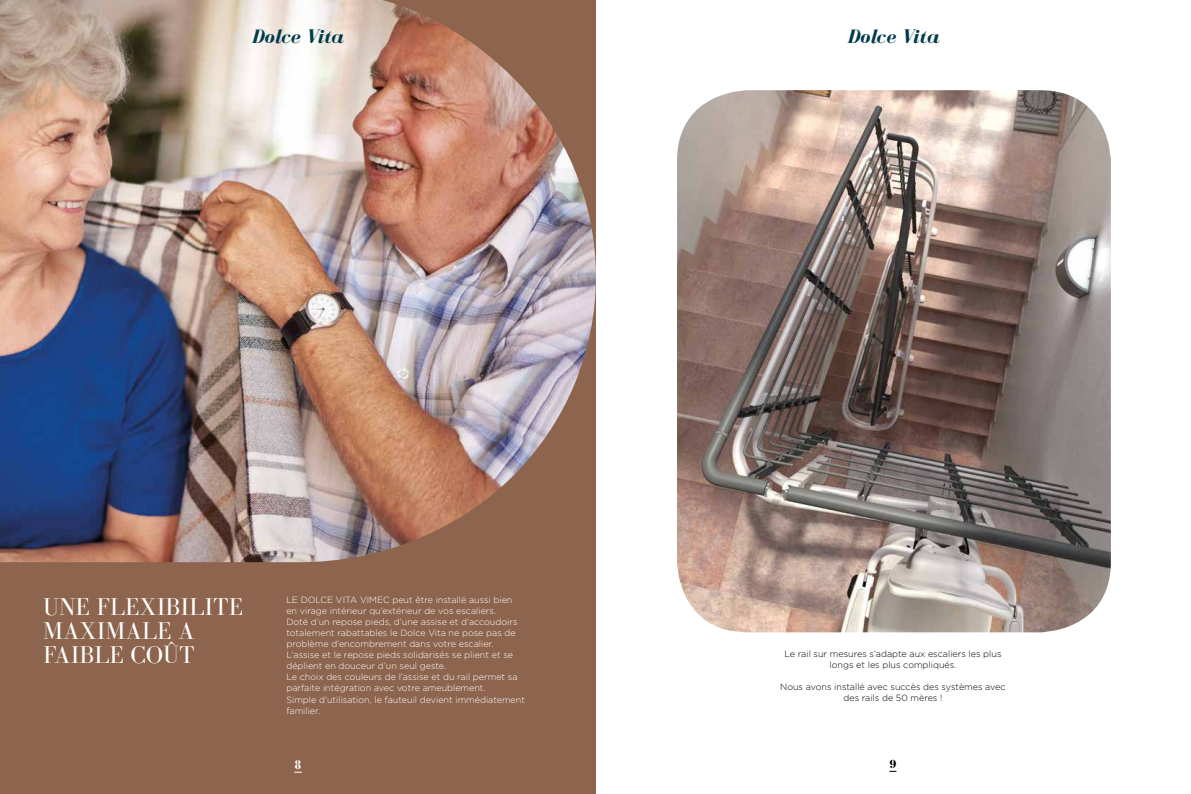
<style>
.page{position:relative;width:1191px;height:794px;background:#fff}
.page>*{position:absolute;margin:0;border:0;box-sizing:border-box;transform-origin:0 0}
.t1{font:25px/24px "Bodoni FLF";color:#fff}
.t2{font:italic 700 20px "Bodoni FLF";color:#003b4a}
.t3{font:700 13px "Bodoni FLF";color:#fff}
.t4{font:700 12px "Bodoni FLF";color:#000}
.t5{font:300 9px/11px "Gotham";color:#fff}
.t6{font:300 9px/11px "Gotham";color:#000;text-align:center}
</style>
<div class="page">
<div style="left:0;top:0;width:595px;height:794px;background:#8d644d"></div>
<img style="left:0;top:0;width:596px;height:562px">
<img style="left:677px;top:90px;width:433px;height:542px">
<h2 class="t2" style="left:252px;top:25px;width:94px">Dolce Vita</h2>
<h2 class="t2" style="left:847px;top:25px;width:94px">Dolce Vita</h2>
<h1 class="t1" style="left:43px;top:595px;width:201px">UNE FLEXIBILITE<br>MAXIMALE A<br>FAIBLE COÛT</h1>
<p class="t5" style="left:286px;top:594px;width:240px">LE DOLCE VITA VIMEC peut être installé aussi bien en virage intérieur qu’extérieur de vos escaliers.<br>Doté d’un repose pieds, d’une assise et d’accoudoirs totalement rabattables le Dolce Vita ne pose pas de problème d’encombrement dans votre escalier.<br>L’assise et le repose pieds solidarisés se plient et se déplient en douceur d’un seul geste.<br>Le choix des couleurs de l’assise et du rail permet sa parfaite intégration avec votre ameublement.<br>Simple d’utilisation, le fauteuil devient immédiatement familier.</p>
<h3 class="t3" style="left:294px;top:758px;width:9px">8</h3>
<p class="t6" style="left:784px;top:648px;width:218px">Le rail sur mesures s’adapte aux escaliers les plus longs et les plus compliqués.</p>
<p class="t6" style="left:780px;top:681px;width:227px">Nous avons installé avec succès des systèmes avec des rails de 50 mères !</p>
<h3 class="t4" style="left:889px;top:758px;width:9px">9</h3>
</div>
